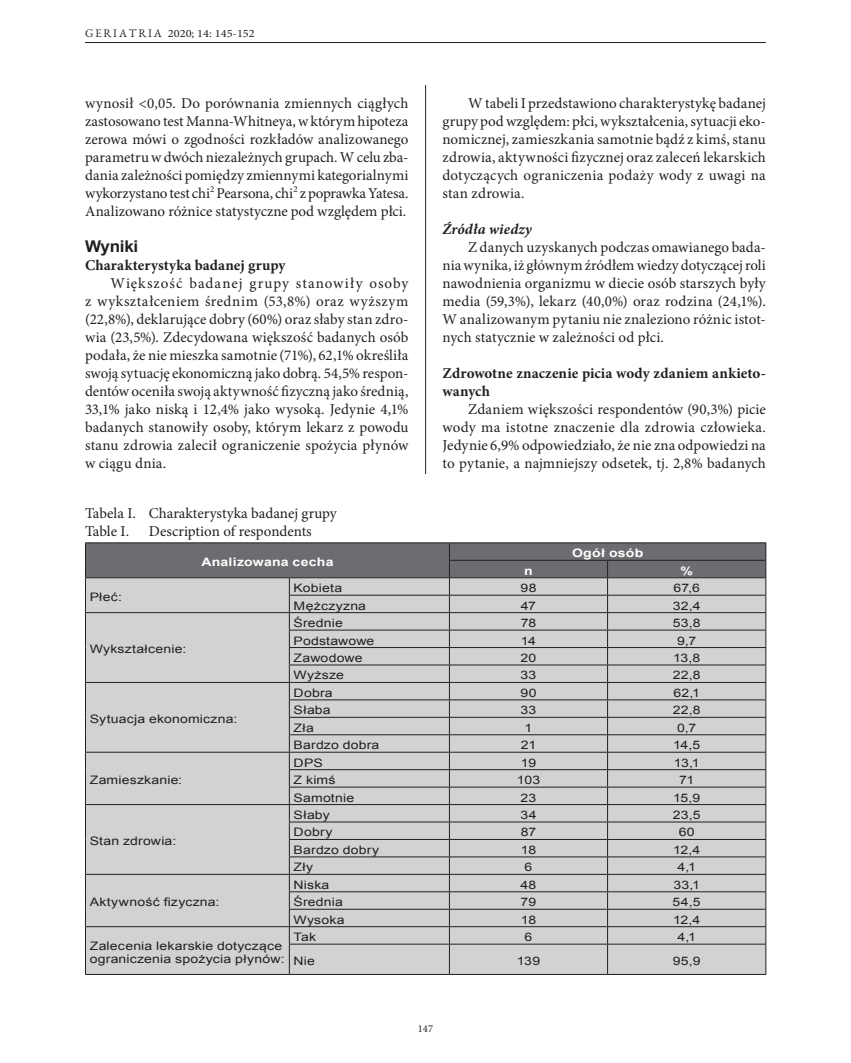
<style>
.page{position:relative;width:851px;height:1063px;background:#fff}
.page>*{position:absolute;margin:0;border:0;box-sizing:border-box;transform-origin:0 0}
.t1{font:700 16.2px "Arial";letter-spacing:-.015em;color:#231f20;scale:1.05 1}
.t2{font:15px/18px "Minion Pro";letter-spacing:.005em;color:#231f20;text-align:justify}
.t3{font:700 15px/18px "Minion Pro";letter-spacing:.005em;color:#231f20}
.t4{font:italic 700 15px "Minion Pro";letter-spacing:.01em;color:#231f20}
.t5{font:11.7px/12.6px "Arial";letter-spacing:.015em;color:#231f20;scale:1.2 1}
.t6{font:700 11.7px "Arial";letter-spacing:.02em;color:#fff;scale:1.2 1}
.t7{font:11.25px "Minion Pro";color:#231f20;scale:1.1 1}
.t8{font:10.5px "Minion Pro";color:#231f20}
.s1{font-family:"EB Garamond";font-size:11.55px}
</style>
<div class="page">
<hr style="left:425px;top:85px;width:1px;height:893px;background:#231f20">
<hr style="left:85px;top:42px;width:680px;height:1px;background:#231f20">
<hr style="left:85px;top:542px;width:204px;height:1px;background:#231f20">
<hr style="left:289px;top:542px;width:160px;height:1px;background:#231f20">
<hr style="left:449px;top:542px;width:158px;height:1px;background:#231f20">
<hr style="left:607px;top:542px;width:159px;height:1px;background:#231f20">
<hr style="left:85px;top:974px;width:204px;height:1px;background:#231f20">
<svg style="left:85px;top:543px;width:681px;height:431px;background:#c0c1c3"></svg>
<hr style="left:289px;top:974px;width:160px;height:1px;background:#231f20">
<hr style="left:449px;top:974px;width:158px;height:1px;background:#231f20">
<hr style="left:607px;top:974px;width:159px;height:1px;background:#231f20">
<p class="t7" style="left:85px;top:26px;width:156px"><span class="s1">G E RI A T RI A</span> 2020; 14: 145-152</p>
<p class="t2" style="left:85px;top:94px;width:325px">wynosił &lt;0,05. Do porównania zmiennych ciągłych zastosowano test Manna-Whitneya, w którym hipoteza zerowa mówi o zgodności rozkładów analizowanego parametru w dwóch niezależnych grupach. W celu zba&shy;dania zależności pomiędzy zmiennymi kategorialnymi wykorzystano test chi<sup>2</sup> Pearsona, chi<sup>2</sup> z poprawka Yatesa.<br>Analizowano różnice statystyczne pod względem płci.</p>
<p class="t1" style="left:85px;top:236px;width:52px">Wyniki</p>
<p class="t3" style="left:85px;top:256px;width:202px">Charakterystyka badanej grupy</p>
<p class="t2" style="left:85px;top:274px;width:325px;text-indent:26px">Większość badanej grupy stanowiły osoby z wykształceniem średnim (53,8%) oraz wyższym (22,8%), deklarujące dobry (60%) oraz słaby stan zdro&shy;wia (23,5%). Zdecydowana większość badanych osób podała, że nie mieszka samotnie (71%), 62,1% określiła swoją sytuację ekonomiczną jako dobrą. 54,5% respon&shy;dentów oceniła swoją aktywność fizyczną jako średnią, 33,1% jako niską i 12,4% jako wysoką. Jedynie 4,1% badanych stanowiły osoby, którym lekarz z powodu stanu zdrowia zalecił ograniczenie spożycia płynów w ciągu dnia.</p>
<p class="t2" style="left:85px;top:505px;width:253px">Tabela I. Charakterystyka badanej grupy<br>Table I.</p>
<p class="t2" style="left:149px;top:523px;width:164px">Description of respondents</p>
<p class="t6" style="left:201px;top:554px;width:112px">Analizowana cecha</p>
<p class="t2" style="left:442px;top:94px;width:325px;text-indent:26px">W tabeli I przedstawiono charakterystykę badanej grupy pod względem: płci, wykształcenia, sytuacji eko&shy;nomicznej, zamieszkania samotnie bądź z kimś, stanu zdrowia, aktywności fizycznej oraz zaleceń lekarskich dotyczących ograniczenia podaży wody z uwagi na stan zdrowia.</p>
<p class="t4" style="left:442px;top:219px;width:91px">Źródła wiedzy</p>
<p class="t2" style="left:442px;top:238px;width:325px;text-indent:26px">Z danych uzyskanych podczas omawianego bada&shy;nia wynika, iż głównym źródłem wiedzy dotyczącej roli nawodnienia organizmu w diecie osób starszych były media (59,3%), lekarz (40,0%) oraz rodzina (24,1%).<br>W analizowanym pytaniu nie znaleziono różnic istot&shy;nych statycznie w zależności od płci.</p>
<p class="t3" style="left:442px;top:364px;width:325px">Zdrowotne znaczenie picia wody zdaniem ankieto&shy;wanych</p>
<p class="t2" style="left:442px;top:400px;width:325px;text-indent:26px">Zdaniem większości respondentów (90,3%) picie wody ma istotne znaczenie dla zdrowia człowieka.<br>Jedynie 6,9% odpowiedziało, że nie zna odpowiedzi na to pytanie, a najmniejszy odsetek, tj. 2,8% badanych</p>
<p class="t6" style="left:572px;top:545px;width:61px">Ogół osób</p>
<p class="t6" style="left:524px;top:563px;width:9px">n</p>
<p class="t6" style="left:680px;top:563px;width:12px">%</p>
<p class="t5" style="left:90px;top:591px;width:28px">Płeć:</p>
<p class="t5" style="left:90px;top:643px;width:82px">Wykształcenie:</p>
<p class="t5" style="left:90px;top:713px;width:124px">Sytuacja ekonomiczna:</p>
<p class="t5" style="left:90px;top:774px;width:79px">Zamieszkanie:</p>
<p class="t5" style="left:90px;top:835px;width:74px">Stan zdrowia:</p>
<p class="t5" style="left:90px;top:896px;width:110px">Aktywność fizyczna:</p>
<p class="t5" style="left:90px;top:940px;width:164px">Zalecenia lekarskie dotyczące ograniczenia spożycia płynów:</p>
<p class="t5" style="left:293px;top:582px;width:42px">Kobieta</p>
<p class="t5" style="left:520px;top:582px;width:15px">98</p>
<p class="t5" style="left:673px;top:582px;width:23px">67,6</p>
<p class="t5" style="left:293px;top:599px;width:62px">Mężczyzna</p>
<p class="t5" style="left:521px;top:599px;width:14px">47</p>
<p class="t5" style="left:672px;top:599px;width:25px">32,4</p>
<p class="t5" style="left:293px;top:617px;width:43px">Średnie</p>
<p class="t5" style="left:520px;top:617px;width:15px">78</p>
<p class="t5" style="left:672px;top:617px;width:25px">53,8</p>
<p class="t5" style="left:293px;top:634px;width:69px">Podstawowe</p>
<p class="t5" style="left:521px;top:634px;width:14px">14</p>
<p class="t5" style="left:677px;top:634px;width:18px">9,7</p>
<p class="t5" style="left:293px;top:652px;width:59px">Zawodowe</p>
<p class="t5" style="left:520px;top:652px;width:15px">20</p>
<p class="t5" style="left:673px;top:652px;width:24px">13,8</p>
<p class="t5" style="left:293px;top:669px;width:44px">Wyższe</p>
<p class="t5" style="left:520px;top:669px;width:15px">33</p>
<p class="t5" style="left:672px;top:669px;width:25px">22,8</p>
<p class="t5" style="left:293px;top:687px;width:34px">Dobra</p>
<p class="t5" style="left:520px;top:687px;width:15px">90</p>
<p class="t5" style="left:673px;top:687px;width:24px">62,1</p>
<p class="t5" style="left:293px;top:704px;width:32px">Słaba</p>
<p class="t5" style="left:520px;top:704px;width:15px">33</p>
<p class="t5" style="left:672px;top:704px;width:25px">22,8</p>
<p class="t5" style="left:293px;top:722px;width:18px">Zła</p>
<p class="t5" style="left:524px;top:722px;width:8px">1</p>
<p class="t5" style="left:677px;top:722px;width:18px">0,7</p>
<p class="t5" style="left:293px;top:739px;width:73px">Bardzo dobra</p>
<p class="t5" style="left:520px;top:739px;width:14px">21</p>
<p class="t5" style="left:673px;top:739px;width:24px">14,5</p>
<p class="t5" style="left:293px;top:756px;width:26px">DPS</p>
<p class="t5" style="left:520px;top:756px;width:14px">19</p>
<p class="t5" style="left:673px;top:756px;width:23px">13,1</p>
<p class="t5" style="left:293px;top:774px;width:36px">Z kimś</p>
<p class="t5" style="left:516px;top:774px;width:21px">103</p>
<p class="t5" style="left:679px;top:774px;width:14px">71</p>
<p class="t5" style="left:293px;top:791px;width:52px">Samotnie</p>
<p class="t5" style="left:520px;top:791px;width:15px">23</p>
<p class="t5" style="left:673px;top:791px;width:24px">15,9</p>
<p class="t5" style="left:293px;top:809px;width:32px">Słaby</p>
<p class="t5" style="left:520px;top:809px;width:15px">34</p>
<p class="t5" style="left:672px;top:809px;width:25px">23,5</p>
<p class="t5" style="left:293px;top:826px;width:34px">Dobry</p>
<p class="t5" style="left:520px;top:826px;width:14px">87</p>
<p class="t5" style="left:678px;top:826px;width:15px">60</p>
<p class="t5" style="left:293px;top:844px;width:73px">Bardzo dobry</p>
<p class="t5" style="left:521px;top:844px;width:14px">18</p>
<p class="t5" style="left:673px;top:844px;width:24px">12,4</p>
<p class="t5" style="left:293px;top:861px;width:18px">Zły</p>
<p class="t5" style="left:524px;top:861px;width:8px">6</p>
<p class="t5" style="left:677px;top:861px;width:17px">4,1</p>
<p class="t5" style="left:293px;top:879px;width:31px">Niska</p>
<p class="t5" style="left:520px;top:879px;width:15px">48</p>
<p class="t5" style="left:673px;top:879px;width:24px">33,1</p>
<p class="t5" style="left:293px;top:896px;width:43px">Średnia</p>
<p class="t5" style="left:520px;top:896px;width:15px">79</p>
<p class="t5" style="left:672px;top:896px;width:25px">54,5</p>
<p class="t5" style="left:293px;top:913px;width:44px">Wysoka</p>
<p class="t5" style="left:521px;top:913px;width:14px">18</p>
<p class="t5" style="left:673px;top:913px;width:24px">12,4</p>
<p class="t5" style="left:293px;top:931px;width:20px">Tak</p>
<p class="t5" style="left:524px;top:931px;width:8px">6</p>
<p class="t5" style="left:677px;top:931px;width:17px">4,1</p>
<p class="t5" style="left:293px;top:955px;width:19px">Nie</p>
<p class="t5" style="left:517px;top:955px;width:21px">139</p>
<p class="t5" style="left:672px;top:955px;width:25px">95,9</p>
<p class="t8" style="left:418px;top:1022px;width:17px">147</p>
</div>
